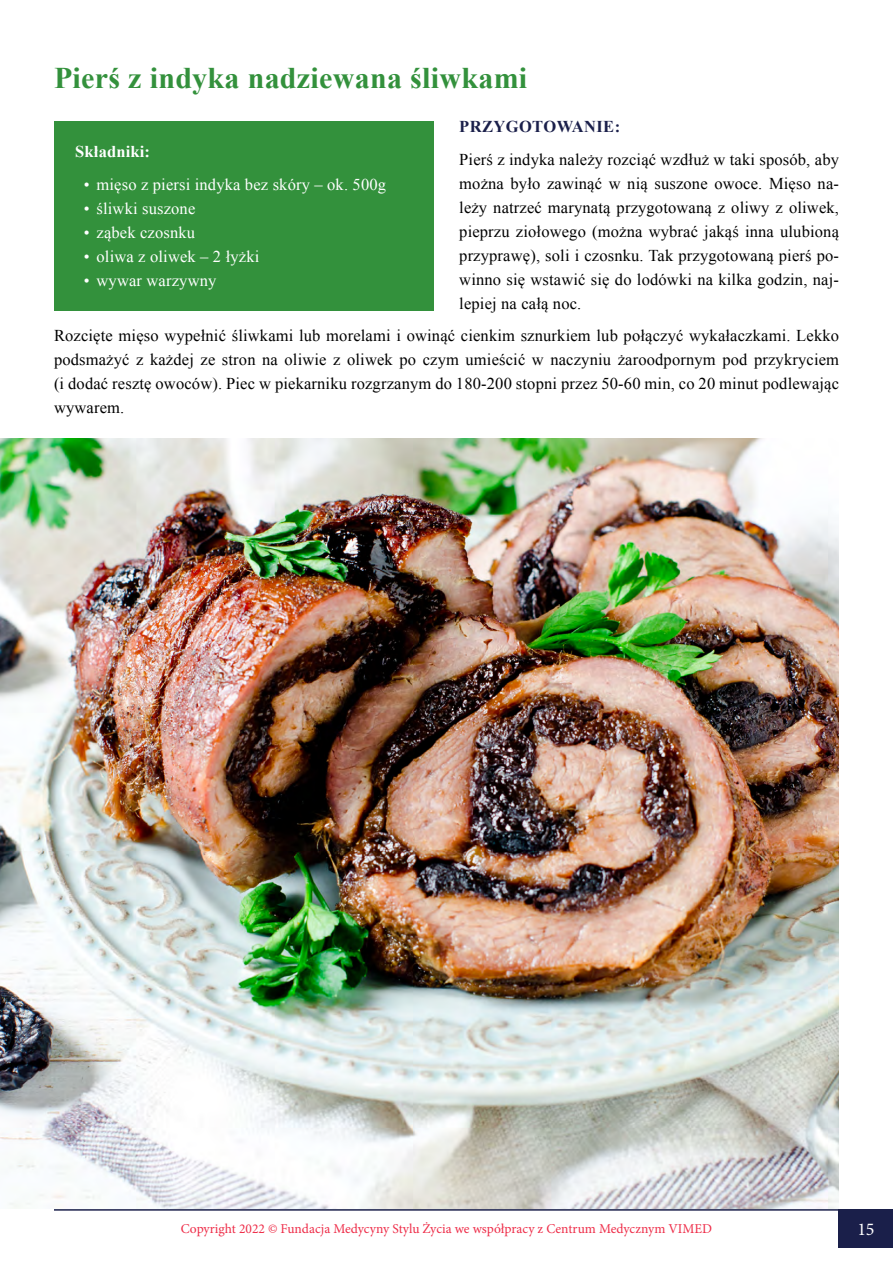
<style>
.page{position:relative;width:893px;height:1263px;background:#fff}
.page>*{position:absolute;margin:0;border:0;box-sizing:border-box;transform-origin:0 0}
.t1{font:700 30px "Times New Roman";letter-spacing:.01em;color:#33913c}
.t2{font:18px "Minion Pro";color:#fff}
.t3{font:16.5px/24px "Times New Roman";letter-spacing:.01em;color:#000;text-align:justify}
.t4{font:16.5px "Times New Roman";letter-spacing:.01em;color:#fff}
.t5{font:700 16.5px "Times New Roman";letter-spacing:.025em;color:#1a1f4a}
.t6{font:700 16.5px "Times New Roman";letter-spacing:.01em;color:#fff}
.t7{font:13.5px "Minion Pro";color:#ee2c48}
</style>
<div class="page">
<img style="left:0;top:438px;width:839px;height:771px">
<div style="left:54px;top:121px;width:380px;height:189px;background:#33913c"></div>
<div style="left:839px;top:1209px;width:54px;height:38px;background:#1a1f4a"></div>
<hr style="left:54px;top:1209px;width:785px;height:2px;background:#1a1f4a">
<p class="t1" style="left:54px;top:57px;width:475px">Pierś z indyka nadziewana śliwkami</p>
<p class="t5" style="left:459px;top:115px;width:162px">PRZYGOTOWANIE:</p>
<p class="t3" style="left:459px;top:148px;width:381px">Pierś z indyka należy rozciąć wzdłuż w taki sposób, aby można było zawinąć w nią suszone owoce. Mięso na&shy;leży natrzeć marynatą przygotowaną z oliwy z oliwek, pieprzu ziołowego (można wybrać jakąś inna ulubioną przyprawę), soli i czosnku. Tak przygotowaną pierś po&shy;winno się wstawić się do lodówki na kilka godzin, naj&shy;lepiej na całą noc.</p>
<p class="t3" style="left:54px;top:323px;width:787px">Rozcięte mięso wypełnić śliwkami lub morelami i owinąć cienkim sznurkiem lub połączyć wykałaczkami. Lekko podsmażyć z każdej ze stron na oliwie z oliwek po czym umieścić w naczyniu żaroodpornym pod przykryciem (i dodać resztę owoców). Piec w piekarniku rozgrzanym do 180-200 stopni przez 50-60 min, co 20 minut podlewając wywarem.</p>
<p class="t6" style="left:75px;top:140px;width:76px">Składniki:</p>
<p class="t4" style="left:84px;top:173px;width:304px">• mięso z piersi indyka bez skóry – ok. 500g</p>
<p class="t4" style="left:84px;top:197px;width:113px">• śliwki suszone</p>
<p class="t4" style="left:84px;top:221px;width:113px">• ząbek czosnku</p>
<p class="t4" style="left:84px;top:245px;width:177px">• oliwa z oliwek – 2 łyżki</p>
<p class="t4" style="left:84px;top:269px;width:134px">• wywar warzywny</p>
<p class="t7" style="left:181px;top:1220px;width:533px">Copyright 2022 © Fundacja Medycyny Stylu Życia we współpracy z Centrum Medycznym VIMED</p>
<p class="t2" style="left:857px;top:1217px;width:19px">15</p>
</div>
